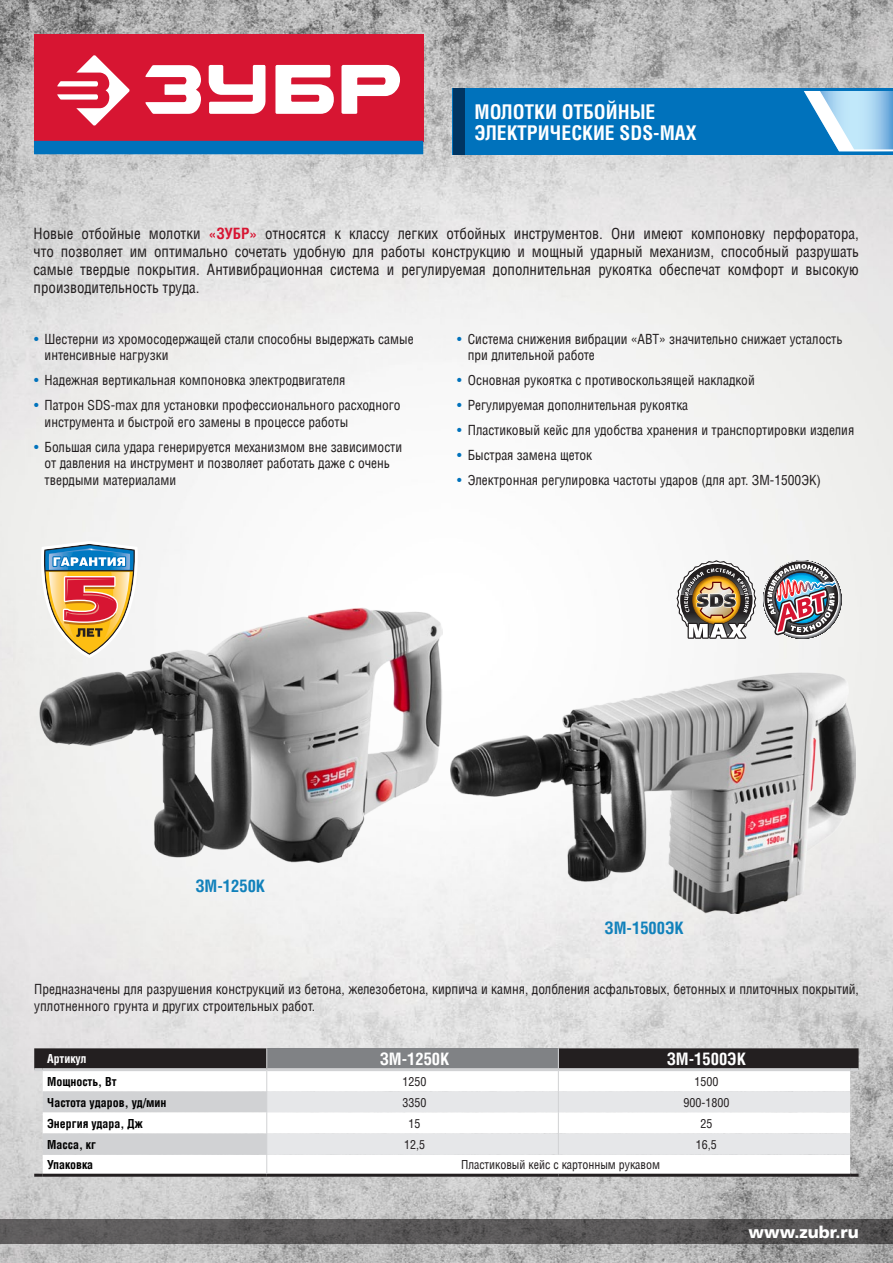
<style>
.page{position:relative;width:893px;height:1263px;background:#fff}
.page>*{position:absolute;margin:0;border:0;box-sizing:border-box;transform-origin:0 0}
.Zagolovok_13{font:700 19.5px/21px "AG Letterica Condensed";color:#fff}
.Tabl_artikul{font:700 16.5px "AG Letterica Condensed";color:#1181bb}
.Tabl_artikul_11{font:700 16.5px "AG Letterica Condensed";color:#fff}
.SAYT{font:700 16.5px "AG Foreigner";color:#fff}
.Text_10_pod_Zag_13{font:15px/18px "AG Letterica Condensed";color:#231f20;text-align:justify}
.Text_9_Fishka{font:13.5px/16.5px "AG Letterica Condensed";color:#231f20}
.Предназначено{font:13.5px/16.5px "AG Letterica Condensed";color:#231f20}
.Tabl_tekst{font:12px "AG Letterica Condensed";color:#231f20}
.Tabl_shapka{font:700 12px "AG Letterica Condensed";color:#000}
.Tabl_shapka-2{font:700 12px "AG Letterica Condensed";letter-spacing:-.01em;color:#fff}
.s1{font-weight:700;color:#d71532}
.s2{color:#0072bc}
</style>
<div class="page">
<img style="left:0;top:0;width:893px;height:1263px">
<div style="left:34px;top:34px;width:389px;height:108px;background:#d71532"></div>
<svg style="left:57px;top:55px;width:73px;height:71px"></svg>
<svg style="left:145px;top:65px;width:255px;height:49px"></svg>
<div style="left:34px;top:141px;width:389px;height:13px;background:#0072bc"></div>
<div style="left:453px;top:88px;width:440px;height:66px;background:#0072bc"></div>
<div style="left:453px;top:88px;width:11px;height:66px;background:#003562"></div>
<svg style="left:804px;top:91px;width:89px;height:60px"></svg>
<svg style="left:0;top:1219px;width:893px;height:25px;background:#595758"></svg>
<svg style="left:34px;top:1048px;width:825px;height:129px"></svg>
<img style="left:762px;top:559px;width:81px;height:81px">
<svg style="left:676px;top:560px;width:80px;height:79px"></svg>
<svg style="left:38px;top:541px;width:102px;height:117px"></svg>
<img style="left:39px;top:607px;width:403px;height:256px">
<img style="left:450px;top:673px;width:405px;height:240px">
<p class="Zagolovok_13" style="left:475px;top:101px;width:223px">МОЛОТКИ ОТБОЙНЫЕ<br>ЭЛЕКТРИЧЕСКИЕ SDS-MAX</p>
<p class="Text_10_pod_Zag_13" style="left:34px;top:225px;width:827px">Новые отбойные молотки <span class="s1">«ЗУБР»</span> относятся к классу легких отбойных инструментов. Они имеют компоновку перфоратора, что позволяет им оптимально сочетать удобную для работы конструкцию и мощный ударный механизм, способный разрушать самые твердые покрытия. Антивибрационная система и регулируемая дополнительная рукоятка обеспечат комфорт и высокую производительность труда.</p>
<p class="Text_9_Fishka" style="left:45px;top:330px;width:371px;text-indent:-11px"><span class="s2">•</span> Шестерни из хромосодержащей стали способны выдержать самые интенсивные нагрузки</p>
<p class="Text_9_Fishka" style="left:34px;top:372px;width:313px"><span class="s2">•</span> Надежная вертикальная компоновка электродвигателя</p>
<p class="Text_9_Fishka" style="left:45px;top:397px;width:358px;text-indent:-11px"><span class="s2">•</span> Патрон SDS-max для установки профессионального расходного инструмента и быстрой его замены в процессе работы</p>
<p class="Text_9_Fishka" style="left:45px;top:438px;width:359px;text-indent:-11px"><span class="s2">•</span> Большая сила удара генерируется механизмом вне зависимости от давления на инструмент и позволяет работать даже с очень твердыми материалами</p>
<p class="Text_9_Fishka" style="left:468px;top:330px;width:376px;text-indent:-11px"><span class="s2">•</span> Система снижения вибрации «АВТ» значительно снижает усталость при длительной работе</p>
<p class="Text_9_Fishka" style="left:457px;top:372px;width:299px"><span class="s2">•</span> Основная рукоятка с противоскользящей накладкой</p>
<p class="Text_9_Fishka" style="left:457px;top:397px;width:232px"><span class="s2">•</span> Регулируемая дополнительная рукоятка</p>
<p class="Text_9_Fishka" style="left:457px;top:422px;width:399px"><span class="s2">•</span> Пластиковый кейс для удобства хранения и транспортировки изделия</p>
<p class="Text_9_Fishka" style="left:457px;top:447px;width:137px"><span class="s2">•</span> Быстрая замена щеток</p>
<p class="Text_9_Fishka" style="left:457px;top:472px;width:365px"><span class="s2">•</span> Электронная регулировка частоты ударов (для арт. ЗМ-1500ЭК)</p>
<p class="Tabl_artikul" style="left:195px;top:876px;width:71px">ЗM-1250К</p>
<p class="Tabl_artikul" style="left:605px;top:918px;width:81px">ЗM-1500ЭК</p>
<p class="Предназначено" style="left:34px;top:981px;width:826px">Предназначены для разрушения конструкций из бетона, железобетона, кирпича и камня, долбления асфальтовых, бетонных и плиточных покрытий, уплотненного грунта и других строительных работ.</p>
<p class="Tabl_shapka-2" style="left:47px;top:1051px;width:41px">Артикул</p>
<p class="Tabl_artikul_11" style="left:380px;top:1049px;width:71px">ЗM-1250К</p>
<p class="Tabl_artikul_11" style="left:667px;top:1049px;width:81px">ЗM-1500ЭК</p>
<p class="Tabl_shapka" style="left:47px;top:1074px;width:71px">Мощность, Вт</p>
<p class="Tabl_tekst" style="left:402px;top:1074px;width:25px">1250</p>
<p class="Tabl_tekst" style="left:694px;top:1074px;width:25px">1500</p>
<p class="Tabl_shapka" style="left:47px;top:1095px;width:121px">Частота ударов, уд/мин</p>
<p class="Tabl_tekst" style="left:402px;top:1095px;width:25px">3350</p>
<p class="Tabl_tekst" style="left:683px;top:1095px;width:47px">900-1800</p>
<p class="Tabl_shapka" style="left:47px;top:1116px;width:97px">Энергия удара, Дж</p>
<p class="Tabl_tekst" style="left:408px;top:1116px;width:13px">15</p>
<p class="Tabl_tekst" style="left:700px;top:1116px;width:13px">25</p>
<p class="Tabl_shapka" style="left:47px;top:1137px;width:51px">Масса, кг</p>
<p class="Tabl_tekst" style="left:404px;top:1137px;width:22px">12,5</p>
<p class="Tabl_tekst" style="left:696px;top:1137px;width:22px">16,5</p>
<p class="Tabl_shapka" style="left:47px;top:1157px;width:48px">Упаковка</p>
<p class="Tabl_tekst" style="left:461px;top:1157px;width:201px">Пластиковый кейс с картонным рукавом</p>
<p class="SAYT" style="left:749px;top:1223px;width:112px">www.zubr.ru</p>
</div>
